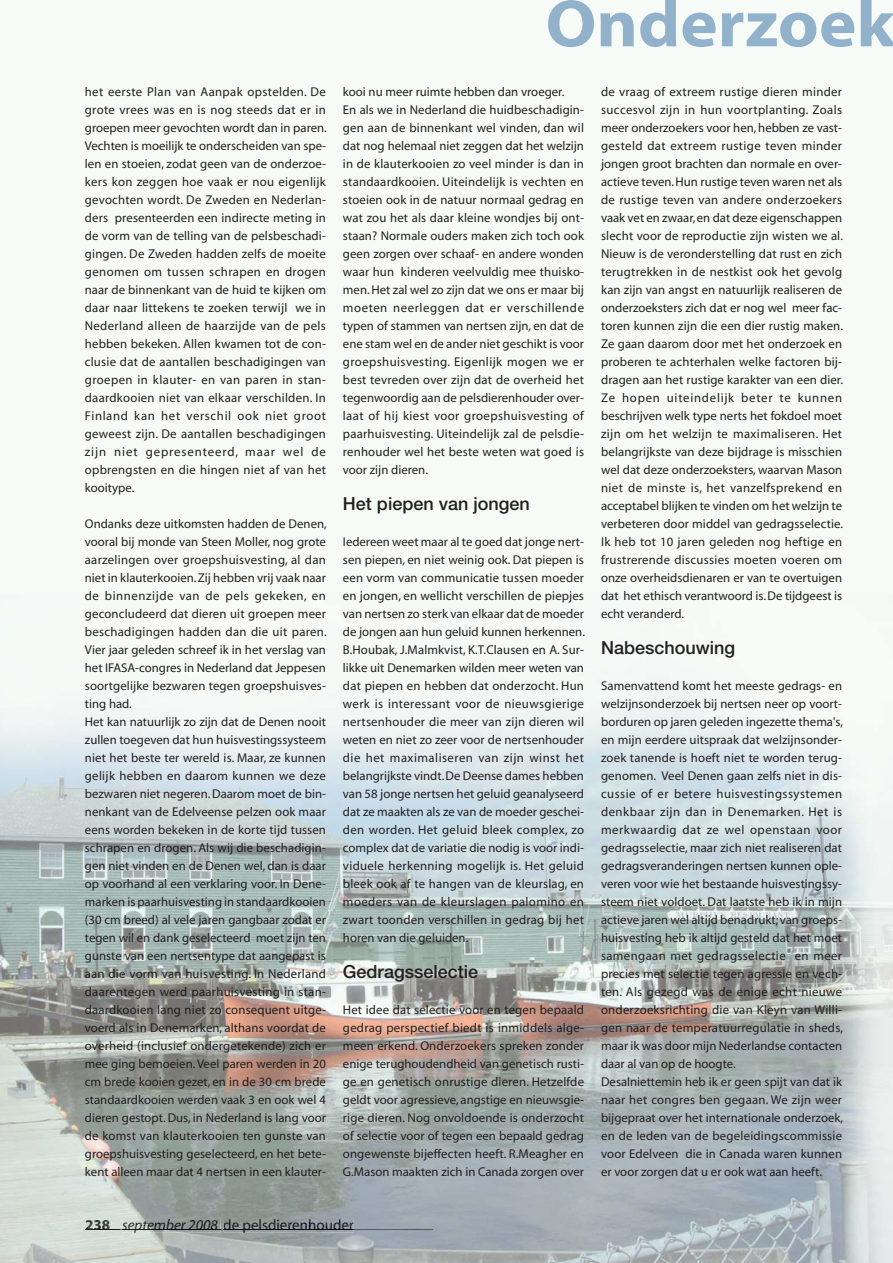
<style>
.page{position:relative;width:893px;height:1263px;background:#fff}
.page>*{position:absolute;margin:0;border:0;box-sizing:border-box;transform-origin:0 0}
.t1{font:700 67.5px "Myriad";color:#92b2cb;scale:1.05 1}
.t2{font:500 18px "Helvetica Neue";color:#231f20}
.t3{font:italic 15px "Myriad";color:#04080a}
.t4{font:12.75px/18px "Myriad";letter-spacing:.005em;color:#231f20;text-align:justify}
.s1{font-weight:700;font-style:normal;color:#231f20}
.s2{color:#151818}
.s3{color:#121314}
.s4{color:#151617}
.s5{color:#030a08}
.s6{color:#05080a}
.s7{font-style:normal;color:#030a0a}
.s8{font-style:normal;color:#03040a}
.s9{font-style:normal;color:#030807}
.s10{font-style:normal;color:#030a07}
.s11{font-style:normal;color:#010a06}
.s12{font-style:normal;color:#040809}
.s13{font-style:normal;color:#03060b}
.s14{font-style:normal;color:#04070c}
.s15{font-style:normal;color:#04060e}
.s16{font-style:normal;color:#04040e}
.s17{font-style:normal;color:#03060f}
</style>
<div class="page">
<div style="left:0;top:0;width:892px;height:1263px;background:#f7fbf7"></div>
<img style="left:0;top:711px;width:892px;height:552px">
<img style="left:85px;top:1230px;width:348px;height:1px">
<img style="left:86px;top:1220px;width:33px;height:11px">
<img style="left:122px;top:1219px;width:98px;height:14px">
<img style="left:122px;top:1230px;width:98px;height:1px">
<img style="left:224px;top:1219px;width:129px;height:14px">
<img style="left:224px;top:1230px;width:129px;height:1px">
<p class="t4" style="left:85px;top:83px;width:243px">het eerste Plan van Aanpak opstelden. De grote vrees was en is nog steeds dat er in groepen meer gevochten wordt dan in paren.<br>Vechten is moeilijk te onderscheiden van spe&shy;len en stoeien, zodat geen van de onderzoe&shy;kers kon zeggen hoe vaak er nou eigenlijk gevochten wordt. De Zweden en Nederlan&shy;ders presenteerden een indirecte meting in de vorm van de telling van de pelsbeschadi&shy;gingen. De Zweden hadden zelfs de moeite genomen om tussen schrapen en drogen naar de binnenkant van de huid te kijken om daar naar littekens te zoeken terwijl we in Nederland alleen de haarzijde van de pels hebben bekeken. Allen kwamen tot de con&shy;clusie dat de aantallen beschadigingen van groepen in klauter- en van paren in stan&shy;daardkooien niet van elkaar verschilden. In Finland kan het verschil ook niet groot geweest zijn. De aantallen beschadigingen zijn niet gepresenteerd, maar wel de opbrengsten en die hingen niet af van het kooitype.</p>
<p class="t4" style="left:85px;top:515px;width:243px;text-align:left">Ondanks deze uitkomsten hadden de Denen, vooral bij monde van Steen Moller, nog grote aarzelingen over groepshuisvesting, al dan niet in klauterkooien. Zij hebben vrij vaak naar de binnenzijde van de pels gekeken, en geconcludeerd dat dieren uit groepen meer beschadigingen hadden dan die uit paren.<br>Vier jaar geleden schreef ik in het verslag van het IFASA-congres in Nederland dat Jeppesen soortgelijke bezwaren tegen groepshuisves&shy;ting had.<br>Het kan natuurlijk zo zijn dat de Denen nooit zullen toegeven dat hun huisvestingssysteem niet het beste ter wereld is. Maar, ze kunnen gelijk hebben en daarom kunnen we deze bezwaren niet negeren. Daarom moet de bin&shy;nenkant van de Edelveense pelzen ook maar eens worden bekeken in de korte tijd tussen schrapen en drogen. Als wij die beschadigin&shy;gen niet vinden en de Denen wel, dan is daar op voorhand al een verklaring voor. In Dene&shy;marken is paarhuisvesting in standaardkooien (30 cm breed) al vele jaren gangbaar zodat er tegen wil en dank geselecteerd moet zijn ten gunste van een nertsentype dat aangepast is aan die vorm van huisvesting. In Nederland daarentegen werd paarhuisvesting in stan&shy;daardkooien lang niet zo consequent uitge&shy;voerd als in Denemarken, althans voordat de overheid (inclusief ondergetekende) zich er mee ging bemoeien. Veel paren werden in 20 cm brede kooien gezet, en in de 30 cm brede standaardkooien werden vaak 3 en ook wel 4 dieren gestopt. Dus, in Nederland is lang voor de komst van klauterkooien ten gunste van groepshuisvesting geselecteerd, en het bete&shy;kent alleen maar dat 4 nertsen in een klauter-</p>
<h1 class="t1" style="left:545px;top:-2px;width:334px">Onderzoek</h1>
<p class="t4" style="left:343px;top:83px;width:242px;text-align:left">kooi nu meer ruimte hebben dan vroeger.<br>En als we in Nederland die huidbeschadigin&shy;gen aan de binnenkant wel vinden, dan wil dat nog helemaal niet zeggen dat het welzijn in de klauterkooien zo veel minder is dan in standaardkooien. Uiteindelijk is vechten en stoeien ook in de natuur normaal gedrag en wat zou het als daar kleine wondjes bij ont&shy;staan? Normale ouders maken zich toch ook geen zorgen over schaaf- en andere wonden waar hun kinderen veelvuldig mee thuisko&shy;men. Het zal wel zo zijn dat we ons er maar bij moeten neerleggen dat er verschillende typen of stammen van nertsen zijn, en dat de ene stam wel en de ander niet geschikt is voor groepshuisvesting. Eigenlijk mogen we er best tevreden over zijn dat de overheid het tegenwoordig aan de pelsdierenhouder over&shy;laat of hij kiest voor groepshuisvesting of paarhuisvesting. Uiteindelijk zal de pelsdie&shy;renhouder wel het beste weten wat goed is voor zijn dieren.</p>
<h2 class="t2" style="left:343px;top:497px;width:188px">Het piepen van jongen</h2>
<p class="t4" style="left:343px;top:533px;width:243px">Iedereen weet maar al te goed dat jonge nert&shy;sen piepen, en niet weinig ook. Dat piepen is een vorm van communicatie tussen moeder en jongen, en wellicht verschillen de piepjes van nertsen zo sterk van elkaar dat de moeder de jongen aan hun geluid kunnen herkennen.<br>B.Houbak, J.Malmkvist, K.T.Clausen en A. Sur&shy;likke uit Denemarken wilden meer weten van dat piepen en hebben dat onderzocht. Hun werk is interessant voor de nieuwsgierige nertsenhouder die meer van zijn dieren wil weten en niet zo zeer voor de nertsenhouder die het maximaliseren van zijn winst het belangrijkste vindt. De Deense dames hebben van 58 jonge nertsen het geluid geanalyseerd dat ze maakten als ze van de moeder geschei&shy;den worden. Het geluid bleek complex, zo complex dat de variatie die nodig is voor indi&shy;viduele herkenning mogelijk is. Het geluid bleek ook af te hangen van de kleurslag, en moeders van de kleurslagen palomino en zwart toonden verschillen in gedrag bij het horen van die geluiden.</p>
<h2 class="t2" style="left:343px;top:965px;width:137px">Gedragsselectie</h2>
<p class="t4" style="left:343px;top:1001px;width:242px">Het idee dat selectie voor en tegen bepaald gedrag perspectief biedt is inmiddels alge&shy;meen erkend. Onderzoekers spreken zonder enige terughoudendheid van genetisch rusti&shy;ge en genetisch onrustige dieren. Hetzelfde geldt voor agressieve, angstige en nieuwsgie&shy;rige dieren. Nog onvoldoende is onderzocht of selectie voor of tegen een bepaald gedrag ongewenste bijeffecten heeft. R.Meagher en G.Mason maakten zich in Canada zorgen over</p>
<p class="t4" style="left:601px;top:83px;width:243px">de vraag of extreem rustige dieren minder succesvol zijn in hun voortplanting. Zoals meer onderzoekers voor hen, hebben ze vast&shy;gesteld dat extreem rustige teven minder jongen groot brachten dan normale en over&shy;actieve teven. Hun rustige teven waren net als de rustige teven van andere onderzoekers vaak vet en zwaar, en dat deze eigenschappen slecht voor de reproductie zijn wisten we al.<br>Nieuw is de veronderstelling dat rust en zich terugtrekken in de nestkist ook het gevolg kan zijn van angst en natuurlijk realiseren de onderzoeksters zich dat er nog wel meer fac&shy;toren kunnen zijn die een dier rustig maken.<br>Ze gaan daarom door met het onderzoek en proberen te achterhalen welke factoren bij&shy;dragen aan het rustige karakter van een dier.<br>Ze hopen uiteindelijk beter te kunnen beschrijven welk type nerts het fokdoel moet zijn om het welzijn te maximaliseren. Het belangrijkste van deze bijdrage is misschien wel dat deze onderzoeksters, waarvan Mason niet de minste is, het vanzelfsprekend en acceptabel blijken te vinden om het welzijn te verbeteren door middel van gedragsselectie.<br>Ik heb tot 10 jaren geleden nog heftige en frustrerende discussies moeten voeren om onze overheidsdienaren er van te overtuigen dat het ethisch verantwoord is. De tijdgeest is echt veranderd.</p>
<h2 class="t2" style="left:601px;top:641px;width:136px">Nabeschouwing</h2>
<p class="t4" style="left:601px;top:677px;width:243px;text-align:left">Samenvattend komt het meeste gedrags- en welzijnsonderzoek bij nertsen neer op voort&shy;borduren op jaren geleden ingezette thema's, en mijn eerdere uitspraak dat welzijnsonder&shy;zoek tanende is hoeft niet te worden terug&shy;genomen. Veel Denen gaan zelfs niet in dis&shy;cussie of er betere huisvestingssystemen denkbaar zijn dan in Denemarken. Het is merkwaardig dat ze wel openstaan voor gedragsselectie, maar zich niet realiseren dat gedragsveranderingen nertsen kunnen ople&shy;veren voor wie het bestaande huisvestingssy&shy;steem niet voldoet. Dat laatste heb ik in mijn actieve jaren wel altijd benadrukt; van groeps&shy;huisvesting heb ik altijd gesteld dat het moet samengaan met gedragsselectie en meer precies met selectie tegen agressie en vech&shy;ten. Als gezegd was de enige echt nieuwe onderzoeksrichting die van Kleyn van Willi&shy;gen naar de temperatuurregulatie in sheds, maar ik was door mijn Nederlandse contacten daar al van op de hoogte.<br>Desalniettemin heb ik er geen spijt van dat ik naar het congres ben gegaan. We zijn weer bijgepraat over het internationale onderzoek, en de leden van de begeleidingscommissie voor Edelveen die in Canada waren kunnen er voor zorgen dat u er ook wat aan heeft.</p>
<p class="t3" style="left:85px;top:1219px;width:270px"><span class="s1">238</span> <span class="s2">s</span><span class="s3">e</span><span class="s4">pt</span><span class="s5">em</span>ber <span class="s6">20</span>08 <span class="s7">d</span> <span class="s8">e</span> <span class="s9">p</span><span class="s10">el</span><span class="s11">sd</span><span class="s12">ie</span><span class="s13">re</span><span class="s14">nh</span><span class="s15">ou</span><span class="s16">de</span><span class="s17">r</span></p>
</div>
